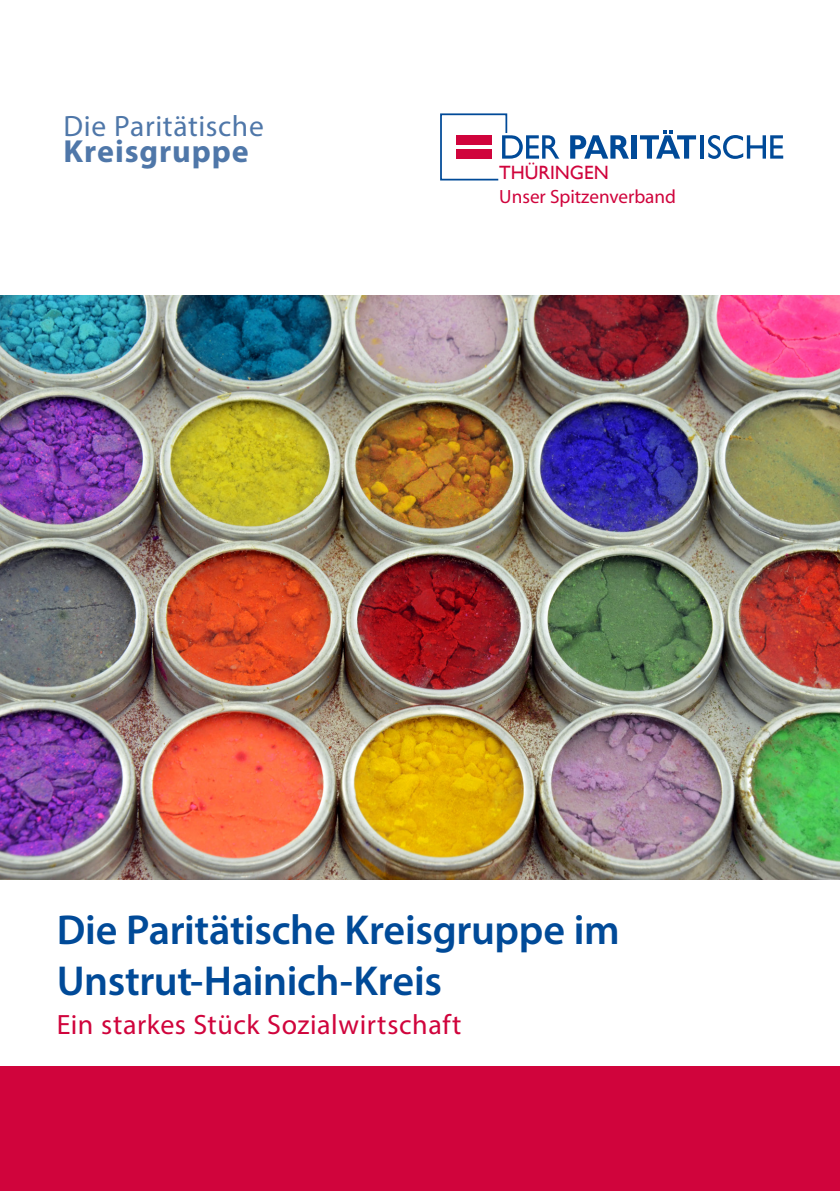
<style>
.page{position:relative;width:840px;height:1191px;background:#fff}
.page>*{position:absolute;margin:0;border:0;box-sizing:border-box;transform-origin:0 0}
.t1{font:600 42px/50.4px "Myriad Pro";letter-spacing:-.01em;color:#004a98}
.t2{font:700 32px "Myriad Pro";letter-spacing:.03em;color:#4f77a9}
.t3{font:29.6px "Myriad Pro";letter-spacing:.02em;color:#4f77a9}
.t4{font:28px "Myriad Pro";letter-spacing:.02em;color:#d0043c}
.t5{font:19.2px "Myriad";color:#d0043c}
.t6{font:19.2px "Gill Sans";color:#d0043c}
</style>
<div class="page">
<div style="left:0;top:1066px;width:839px;height:125px;background:#d0043c"></div>
<img style="left:0;top:296px;width:839px;height:583px">
<svg style="left:570px;top:135px;width:58px;height:24px"></svg>
<div style="left:631px;top:135px;width:5px;height:24px;background:#004a98"></div>
<svg style="left:640px;top:130px;width:55px;height:29px"></svg>
<hr style="left:700px;top:135px;width:3px;height:24px;background:#004a98">
<svg style="left:708px;top:135px;width:74px;height:24px"></svg>
<svg style="left:440px;top:113px;width:119px;height:67px"></svg>
<p class="t3" style="left:63px;top:107px;width:202px">Die Paritätische</p>
<p class="t2" style="left:63px;top:130px;width:187px">Kreisgruppe</p>
<p class="t6" style="left:499px;top:161px;width:111px">THÜRINGEN</p>
<p class="t5" style="left:499px;top:187px;width:178px">Unser Spitzenverband</p>
<p class="t1" style="left:57px;top:903px;width:564px">Die Paritätische Kreisgruppe im<br>Unstrut-Hainich-Kreis</p>
<p class="t4" style="left:57px;top:1007px;width:406px">Ein starkes Stück Sozialwirtschaft</p>
</div>
